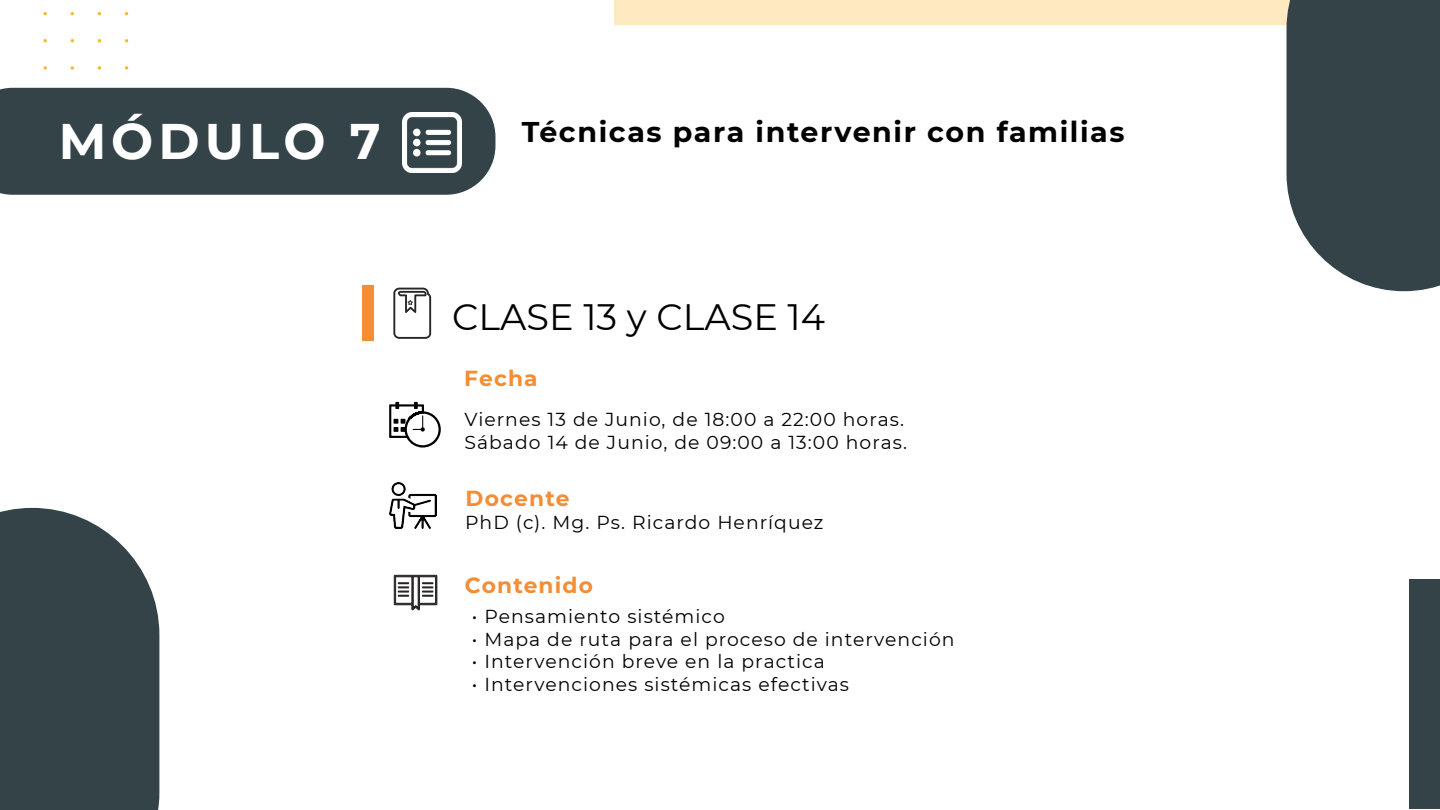
<style>
.page{position:relative;width:1440px;height:810px;background:#fff}
.page>*{position:absolute;margin:0;border:0;box-sizing:border-box;transform-origin:0 0}
.t1{font:700 49.95px "Montserrat";letter-spacing:.1em;color:#fff}
.t2{font:36.67px "Montserrat";color:#000}
.t3{font:700 28.5px "Montserrat";letter-spacing:.055em;color:#000}
.t4{font:700 21.75px "Montserrat";letter-spacing:.055em;color:#f48d33}
.t5{font:18.75px/22.5px "Montserrat";letter-spacing:.055em;color:#000}
</style>
<div class="page">
<svg style="left:44px;top:66px;width:3px;height:4px"></svg>
<svg style="left:71px;top:66px;width:3px;height:4px"></svg>
<svg style="left:98px;top:66px;width:3px;height:4px"></svg>
<svg style="left:125px;top:66px;width:3px;height:4px"></svg>
<div style="left:0;top:88px;width:495px;height:107px;background:#334348"></div>
<div style="left:1409px;top:579px;width:31px;height:229px;background:#334348"></div>
<div style="left:614px;top:0;width:784px;height:25px;background:#fee9c0"></div>
<div style="left:362px;top:285px;width:11px;height:55px;background:#f48d33"></div>
<svg style="left:393px;top:288px;width:38px;height:51px"></svg>
<svg style="left:389px;top:402px;width:52px;height:46px"></svg>
<svg style="left:394px;top:575px;width:43px;height:35px"></svg>
<img style="left:402px;top:113px;width:60px;height:59px">
<img style="left:390px;top:483px;width:46px;height:46px">
<svg style="left:0;top:508px;width:159px;height:302px;background:#415054"></svg>
<div style="left:1287px;top:1px;width:153px;height:290px;background:#334348"></div>
<h1 class="t1" style="left:59px;top:105px;width:324px">MÓDULO 7</h1>
<h3 class="t3" style="left:522px;top:111px;width:604px">Técnicas para intervenir con familias</h3>
<h2 class="t2" style="left:452px;top:291px;width:374px">CLASE 13 y CLASE 14</h2>
<p class="t4" style="left:464px;top:362px;width:75px">Fecha</p>
<p class="t5" style="left:465px;top:407px;width:444px">Viernes 13 de Junio, de 18:00 a 22:00 horas.<br>Sábado 14 de Junio, de 09:00 a 13:00 horas.</p>
<p class="t4" style="left:466px;top:483px;width:105px">Docente</p>
<p class="t5" style="left:465px;top:511px;width:360px">PhD (c). Mg. Ps. Ricardo Henríquez</p>
<p class="t4" style="left:465px;top:569px;width:130px">Contenido</p>
<p class="t5" style="left:472px;top:605px;width:254px">• Pensamiento sistémico</p>
<p class="t5" style="left:472px;top:627px;width:484px">• Mapa de ruta para el proceso de intervención</p>
<p class="t5" style="left:472px;top:650px;width:355px">• Intervención breve en la practica</p>
<p class="t5" style="left:472px;top:672px;width:379px">• Intervenciones sistémicas efectivas</p>
</div>
